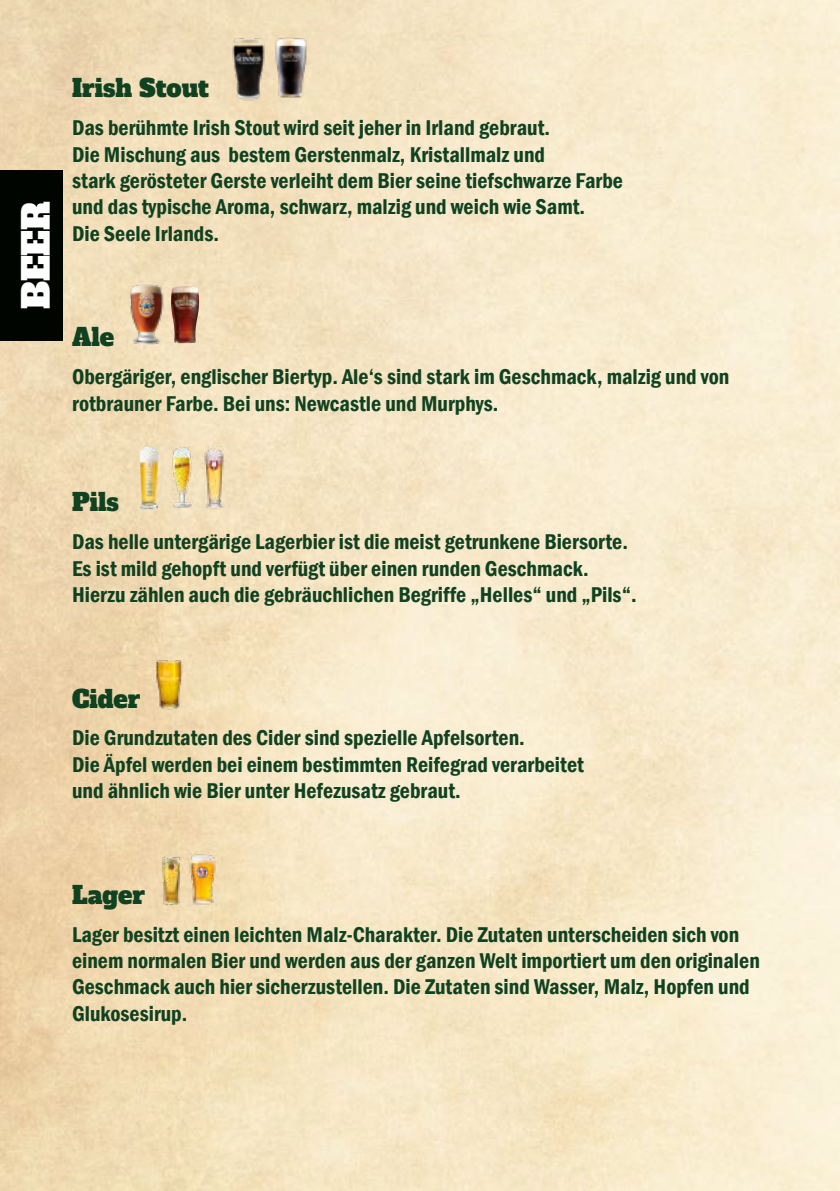
<style>
.page{position:relative;width:840px;height:1191px;background:#fff}
.page>*{position:absolute;margin:0;border:0;box-sizing:border-box;transform-origin:0 0}
.t1{font:36px "Alfa Slab One";color:#fff}
.t2{font:24px "Alfa Slab One";color:#104120}
.t3{font:600 condensed 22px/26.4px "Franklin Gothic";color:#104120}
</style>
<div class="page">
<img style="left:0;top:0;width:839px;height:1191px">
<img style="left:215px;top:34px;width:68px;height:68px">
<img style="left:273px;top:36px;width:35px;height:64px">
<img style="left:161px;top:856px;width:19px;height:50px">
<img style="left:171px;top:286px;width:28px;height:57px">
<img style="left:128px;top:284px;width:38px;height:61px">
<img style="left:148px;top:653px;width:42px;height:64px">
<img style="left:186px;top:850px;width:32px;height:56px">
<svg style="left:196px;top:866px;width:13px;height:12px"></svg>
<div style="left:0;top:170px;width:62px;height:170px;background:#000500"></div>
<img style="left:139px;top:446px;width:20px;height:64px">
<img style="left:171px;top:446px;width:22px;height:64px">
<img style="left:202px;top:446px;width:23px;height:64px">
<h1 class="t1" style="left:5px;top:309px;width:110px;rotate:-90deg">BEER</h1>
<p class="t2" style="left:72px;top:68px;width:138px">Irish Stout</p>
<p class="t3" style="left:72px;top:114px;width:552px">Das berühmte Irish Stout wird seit jeher in Irland gebraut.<br>Die Mischung aus bestem Gerstenmalz, Kristallmalz und<br>stark gerösteter Gerste verleiht dem Bier seine tiefschwarze Farbe und das typische Aroma, schwarz, malzig und weich wie Samt.<br>Die Seele Irlands.</p>
<p class="t2" style="left:72px;top:317px;width:44px">Ale</p>
<p class="t3" style="left:72px;top:363px;width:658px">Obergäriger, englischer Biertyp. Ale‘s sind stark im Geschmack, malzig und von rotbrauner Farbe. Bei uns: Newcastle und Murphys.</p>
<p class="t2" style="left:72px;top:482px;width:48px">Pils</p>
<p class="t3" style="left:72px;top:528px;width:565px">Das helle untergärige Lagerbier ist die meist getrunkene Biersorte.<br>Es ist mild gehopft und verfügt über einen runden Geschmack.<br>Hierzu zählen auch die gebräuchlichen Begriffe „Helles“ und „Pils“.</p>
<p class="t2" style="left:72px;top:678px;width:70px">Cider</p>
<p class="t3" style="left:72px;top:724px;width:513px">Die Grundzutaten des Cider sind spezielle Apfelsorten.<br>Die Äpfel werden bei einem bestimmten Reifegrad verarbeitet und ähnlich wie Bier unter Hefezusatz gebraut.</p>
<p class="t2" style="left:72px;top:874px;width:75px">Lager</p>
<p class="t3" style="left:72px;top:920px;width:689px">Lager besitzt einen leichten Malz-Charakter. Die Zutaten unterscheiden sich von einem normalen Bier und werden aus der ganzen Welt importiert um den originalen Geschmack auch hier sicherzustellen. Die Zutaten sind Wasser, Malz, Hopfen und Glukosesirup.</p>
</div>
